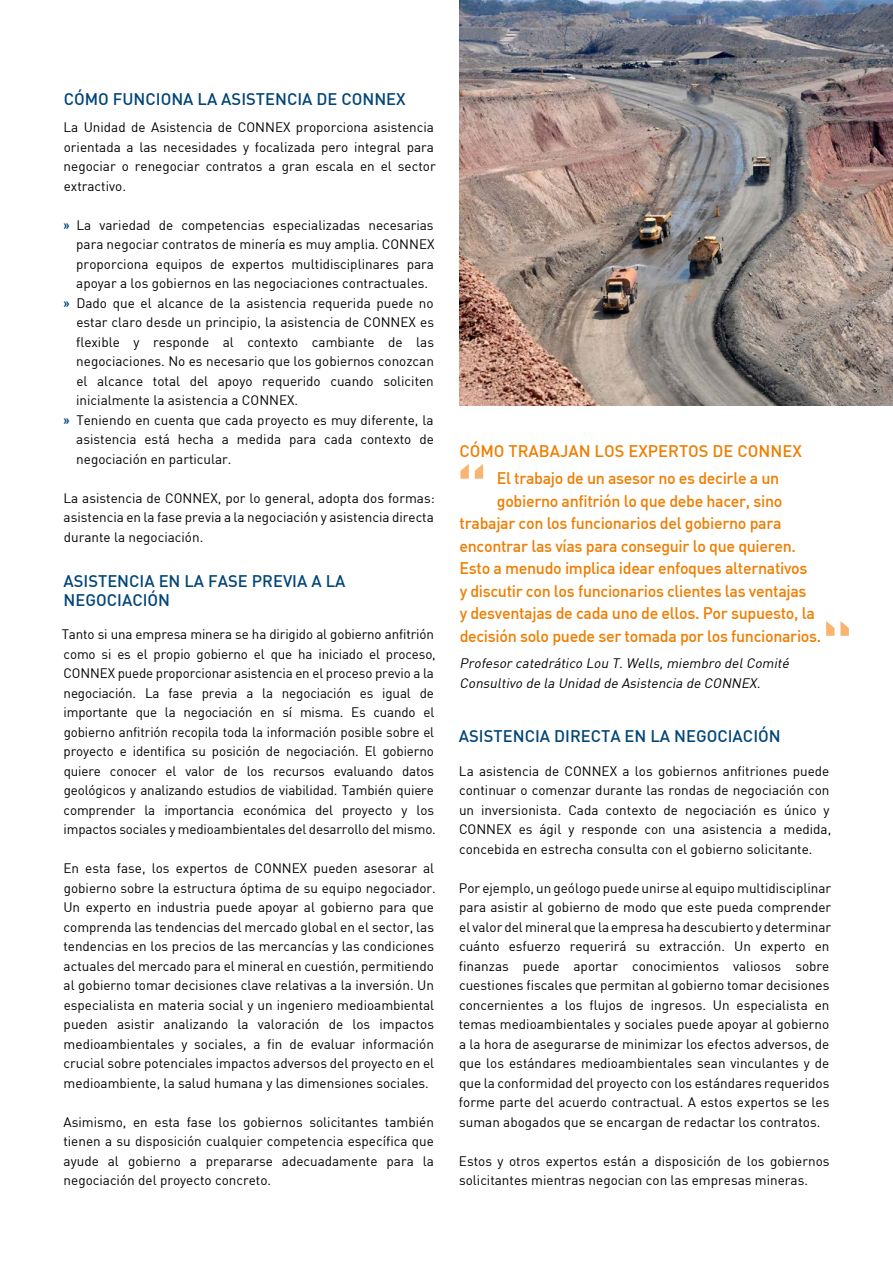
<style>
.page{position:relative;width:893px;height:1263px;background:#fff}
.page>*{position:absolute;margin:0;border:0;box-sizing:border-box;transform-origin:0 0}
.t1{font:500 75px "DIN";color:#f8b471}
.t2{font:500 16.5px "DIN";letter-spacing:-.02em;color:#ef7d00}
.subheadline{font:500 16.5px/19.5px "DIN";color:#004577}
.t3{font:500 16.5px "DIN";color:#ef7d00}
.copy{font:13.5px/19.5px "DIN";color:#000}
.copy-2{font:italic 13.5px/19.5px "DIN";color:#000}
.s1{font-family:"Bundes Sans";font-weight:700;color:#004577}
</style>
<div class="page">
<img style="left:459px;top:0;width:434px;height:405px">
<p class="subheadline" style="left:64px;top:89px;width:344px">CÓMO FUNCIONA LA ASISTENCIA DE CONNEX</p>
<p class="copy" style="left:63px;top:117px;width:374px">La Unidad de Asistencia de CONNEX proporciona asistencia orientada a las necesidades y focalizada pero integral para negociar o renegociar contratos a gran escala en el sector extractivo.</p>
<p class="copy" style="left:76px;top:215px;width:360px;text-align:justify;text-indent:-13px"><span class="s1">»</span> La variedad de competencias especializadas necesarias para negociar contratos de minería es muy amplia. CONNEX proporciona equipos de expertos multidisciplinares para apoyar a los gobiernos en las negociaciones contractuales.</p>
<p class="copy" style="left:76px;top:293px;width:359px;text-align:justify;text-indent:-13px"><span class="s1">»</span> Dado que el alcance de la asistencia requerida puede no estar claro desde un principio, la asistencia de CONNEX es flexible y responde al contexto cambiante de las negociaciones. No es necesario que los gobiernos conozcan el alcance total del apoyo requerido cuando soliciten inicialmente la asistencia a CONNEX.</p>
<p class="copy" style="left:76px;top:410px;width:359px;text-align:justify;text-indent:-13px"><span class="s1">»</span> Teniendo en cuenta que cada proyecto es muy diferente, la asistencia está hecha a medida para cada contexto de negociación en particular.</p>
<p class="copy" style="left:63px;top:488px;width:373px;text-align:justify">La asistencia de CONNEX, por lo general, adopta dos formas: asistencia en la fase previa a la negociación y asistencia directa durante la negociación.</p>
<p class="subheadline" style="left:63px;top:570px;width:284px">ASISTENCIA EN LA FASE PREVIA A LA<br>NEGOCIACIÓN</p>
<p class="copy" style="left:62px;top:624px;width:376px">Tanto si una empresa minera se ha dirigido al gobierno anfitrión como si es el propio gobierno el que ha iniciado el proceso, CONNEX puede proporcionar asistencia en el proceso previo a la negociación. La fase previa a la negociación es igual de importante que la negociación en sí misma. Es cuando el gobierno anfitrión recopila toda la información posible sobre el proyecto e identifica su posición de negociación. El gobierno quiere conocer el valor de los recursos evaluando datos geológicos y analizando estudios de viabilidad. También quiere comprender la importancia económica del proyecto y los impactos sociales y medioambientales del desarrollo del mismo.</p>
<p class="copy" style="left:63px;top:858px;width:374px">En esta fase, los expertos de CONNEX pueden asesorar al gobierno sobre la estructura óptima de su equipo negociador.<br>Un experto en industria puede apoyar al gobierno para que comprenda las tendencias del mercado global en el sector, las tendencias en los precios de las mercancías y las condiciones actuales del mercado para el mineral en cuestión, permitiendo al gobierno tomar decisiones clave relativas a la inversión. Un especialista en materia social y un ingeniero medioambiental pueden asistir analizando la valoración de los impactos medioambientales y sociales, a fin de evaluar información crucial sobre potenciales impactos adversos del proyecto en el medioambiente, la salud humana y las dimensiones sociales.</p>
<p class="copy" style="left:63px;top:1112px;width:372px;text-align:justify">Asimismo, en esta fase los gobiernos solicitantes también tienen a su disposición cualquier competencia específica que ayude al gobierno a prepararse adecuadamente para la negociación del proyecto concreto.</p>
<p class="t3" style="left:459px;top:441px;width:344px">CÓMO TRABAJAN LOS EXPERTOS DE CONNEX</p>
<p class="t2" style="left:497px;top:468px;width:284px">El trabajo de un asesor no es decirle a un</p>
<p class="t2" style="left:497px;top:490px;width:287px">gobierno anfitrión lo que debe hacer, sino</p>
<p class="t2" style="left:460px;top:513px;width:323px">trabajar con los funcionarios del gobierno para</p>
<p class="t2" style="left:459px;top:535px;width:338px">encontrar las vías para conseguir lo que quieren.</p>
<p class="t2" style="left:459px;top:558px;width:350px">Esto a menudo implica idear enfoques alternativos</p>
<p class="t2" style="left:460px;top:580px;width:348px">y discutir con los funcionarios clientes las ventajas</p>
<p class="t2" style="left:460px;top:603px;width:357px">y desventajas de cada uno de ellos. Por supuesto, la</p>
<p class="t2" style="left:460px;top:625px;width:363px">decisión solo puede ser tomada por los funcionarios.</p>
<p class="copy-2" style="left:460px;top:653px;width:334px">Profesor catedrático Lou T.Wells,miembro delComité<br>Consultivo de la Unidad de Asistencia de CONNEX.</p>
<p class="t1" style="left:455px;top:449px;width:36px">“</p>
<p class="subheadline" style="left:459px;top:725px;width:323px">ASISTENCIA DIRECTA EN LA NEGOCIACIÓN</p>
<p class="copy" style="left:459px;top:761px;width:374px">La asistencia de CONNEX a los gobiernos anfitriones puede continuar o comenzar durante las rondas de negociación con un inversionista. Cada contexto de negociación es único y CONNEX es ágil y responde con una asistencia a medida, concebida en estrecha consulta con el gobierno solicitante.</p>
<p class="copy" style="left:459px;top:878px;width:374px">Por ejemplo, un geólogo puede unirse al equipo multidisciplinar para asistir al gobierno de modo que este pueda comprender el valor del mineral que la empresa ha descubierto y determinar cuánto esfuerzo requerirá su extracción. Un experto en finanzas puede aportar conocimientos valiosos sobre cuestiones fiscales que permitan al gobierno tomar decisiones concernientes a los flujos de ingresos. Un especialista en temas medioambientales y sociales puede apoyar al gobierno a la hora de asegurarse de minimizar los efectos adversos, de que los estándares medioambientales sean vinculantes y de que la conformidad del proyecto con los estándares requeridos forme parte del acuerdo contractual. A estos expertos se les suman abogados que se encargan de redactar los contratos.</p>
<p class="copy" style="left:459px;top:1151px;width:372px">Estos y otros expertos están a disposición de los gobiernos solicitantes mientras negocian con las empresas mineras.</p>
</div>
